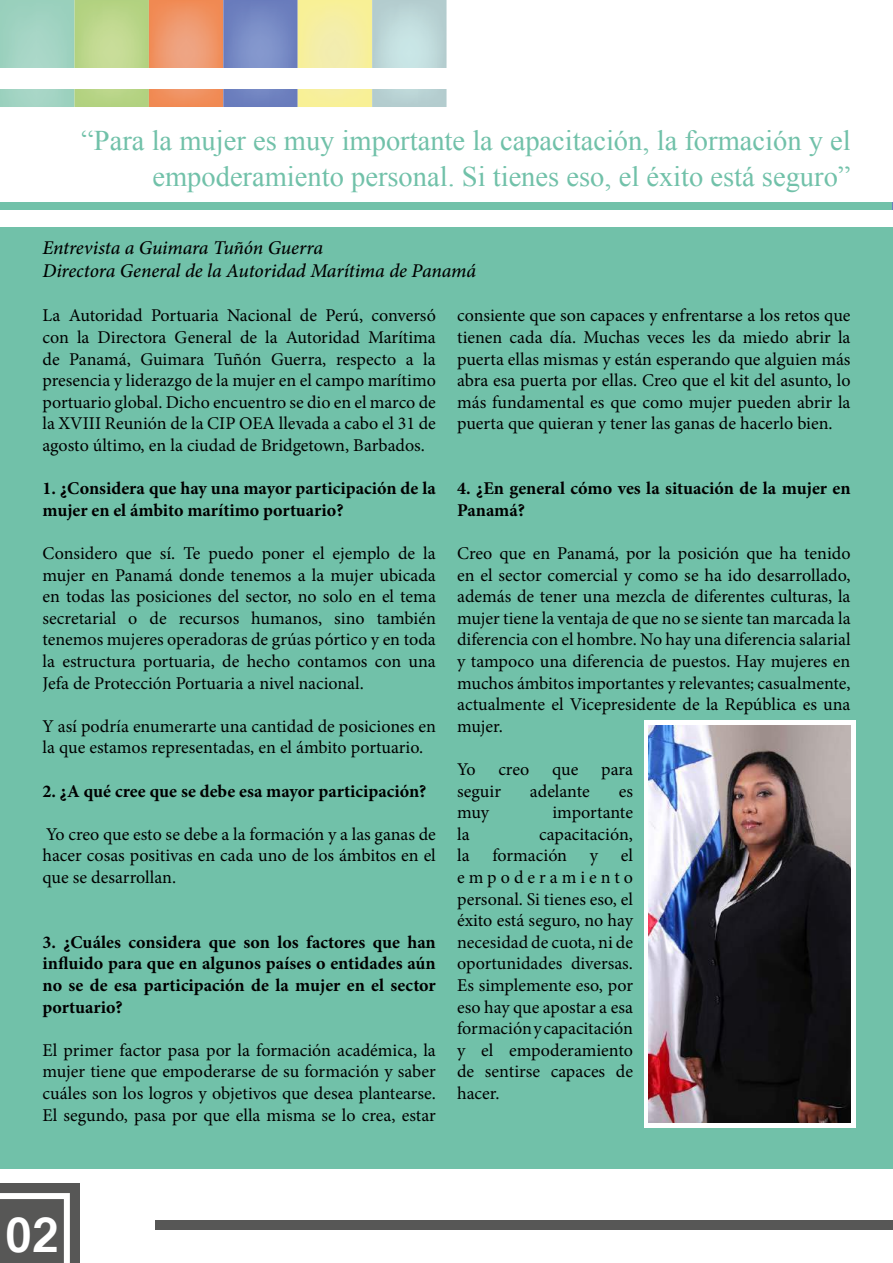
<style>
.page{position:relative;width:893px;height:1263px;background:#fff}
.page>*{position:absolute;margin:0;border:0;box-sizing:border-box;transform-origin:0 0}
.t1{font:700 46.5px "Kartika";color:#fff}
.t2{font:28.5px/36px "Iskoola Pota";color:#71c1a9;text-align:right}
.t3{font:italic 500 19.5px/23.4px "Minion Pro";letter-spacing:-.01em;color:#000}
.t4{font:18px/21.6px "Minion Pro";color:#000;text-align:justify}
.t5{font:700 18px/21.6px "Minion Pro";color:#000}
</style>
<div class="page">
<img style="left:0;top:0;width:447px;height:107px">
<div style="left:0;top:68px;width:893px;height:20px;background:#fff"></div>
<div style="left:0;top:1183px;width:80px;height:80px;background:#575756"></div>
<svg style="left:0;top:1193px;width:70px;height:70px"></svg>
<div style="left:0;top:202px;width:893px;height:7px;background:#71c1a9"></div>
<div style="left:0;top:227px;width:893px;height:942px;background:#71c1a9"></div>
<div style="left:155px;top:1220px;width:738px;height:9px;background:#575756"></div>
<div style="left:644px;top:720px;width:211px;height:408px;background:#fff"></div>
<img style="left:649px;top:725px;width:201px;height:398px">
<h2 class="t2" style="left:81px;top:123px;width:771px">“Para la mujer es muy importante la capacitación, la formación y el empoderamiento personal. Si tienes eso, el éxito está seguro”</h2>
<p class="t3" style="left:42px;top:236px;width:435px">Entrevista a Guimara Tuñón Guerra<br>Directora General de la Autoridad Marítima de Panamá</p>
<p class="t4" style="left:42px;top:305px;width:395px">La Autoridad Portuaria Nacional de Perú, conversó con la Directora General de la Autoridad Marítima de Panamá, Guimara Tuñón Guerra, respecto a la presencia y liderazgo de la mujer en el campo marítimo portuario global. Dicho encuentro se dio en el marco de la XVIII Reunión de la CIP OEA llevada a cabo el 31 de agosto último, en la ciudad de Bridgetown, Barbados.</p>
<p class="t5" style="left:42px;top:477px;width:395px">1. ¿Considera que hay una mayor participación de la mujer en el ámbito marítimo portuario?</p>
<p class="t4" style="left:42px;top:542px;width:395px">Considero que sí. Te puedo poner el ejemplo de la mujer en Panamá donde tenemos a la mujer ubicada en todas las posiciones del sector, no solo en el tema secretarial o de recursos humanos, sino también tenemos mujeres operadoras de grúas pórtico y en toda la estructura portuaria, de hecho contamos con una Jefa de Protección Portuaria a nivel nacional.</p>
<p class="t4" style="left:42px;top:715px;width:395px">Y así podría enumerarte una cantidad de posiciones en la que estamos representadas, en el ámbito portuario.</p>
<p class="t5" style="left:42px;top:780px;width:385px">2. ¿A qué cree que se debe esa mayor participación?</p>
<p class="t4" style="left:42px;top:823px;width:395px">Yo creo que esto se debe a la formación y a las ganas de hacer cosas positivas en cada uno de los ámbitos en el que se desarrollan.</p>
<p class="t4" style="left:457px;top:305px;width:395px">consiente que son capaces y enfrentarse a los retos que tienen cada día. Muchas veces les da miedo abrir la puerta ellas mismas y están esperando que alguien más abra esa puerta por ellas. Creo que el kit del asunto, lo más fundamental es que como mujer pueden abrir la puerta que quieran y tener las ganas de hacerlo bien.</p>
<p class="t5" style="left:457px;top:477px;width:395px">4. ¿En general cómo ves la situación de la mujer en<br>Panamá?</p>
<p class="t4" style="left:457px;top:542px;width:395px">Creo que en Panamá, por la posición que ha tenido en el sector comercial y como se ha ido desarrollado, además de tener una mezcla de diferentes culturas, la mujer tiene la ventaja de que no se siente tan marcada la diferencia con el hombre. No hay una diferencia salarial y tampoco una diferencia de puestos. Hay mujeres en muchos ámbitos importantes y relevantes; casualmente, actualmente el Vicepresidente de la República es una mujer.</p>
<p class="t4" style="left:457px;top:758px;width:20px">Yo</p>
<p class="t4" style="left:498px;top:758px;width:32px">creo</p>
<p class="t4" style="left:552px;top:758px;width:28px">que</p>
<p class="t4" style="left:601px;top:758px;width:33px">para</p>
<p class="t4" style="left:457px;top:780px;width:45px">seguir</p>
<p class="t4" style="left:530px;top:780px;width:61px">adelante</p>
<p class="t4" style="left:619px;top:780px;width:16px">es</p>
<p class="t4" style="left:457px;top:802px;width:34px">muy</p>
<p class="t4" style="left:552px;top:802px;width:82px">importante</p>
<p class="t4" style="left:457px;top:823px;width:14px">la</p>
<p class="t4" style="left:539px;top:823px;width:95px">capacitación,</p>
<p class="t4" style="left:457px;top:845px;width:14px">la</p>
<p class="t4" style="left:492px;top:845px;width:76px">formación</p>
<p class="t4" style="left:590px;top:845px;width:10px">y</p>
<p class="t4" style="left:457px;top:845px;width:177px;text-indent:164px">el empoderamiento personal. Si tienes eso, el éxito está seguro, no hay necesidad de cuota, ni de oportunidades diversas.<br>Es simplemente eso, por eso hay que apostar a esa formación y capacitación y el empoderamiento de sentirse capaces de hacer.</p>
<p class="t5" style="left:42px;top:931px;width:395px;text-align:justify">3. ¿Cuáles considera que son los factores que han influido para que en algunos países o entidades aún no se de esa participación de la mujer en el sector portuario?</p>
<p class="t4" style="left:42px;top:1039px;width:395px">El primer factor pasa por la formación académica, la mujer tiene que empoderarse de su formación y saber cuáles son los logros y objetivos que desea plantearse.<br>El segundo, pasa por que ella misma se lo crea, estar</p>
<h1 class="t1" style="left:5px;top:1206px;width:55px">02</h1>
</div>
